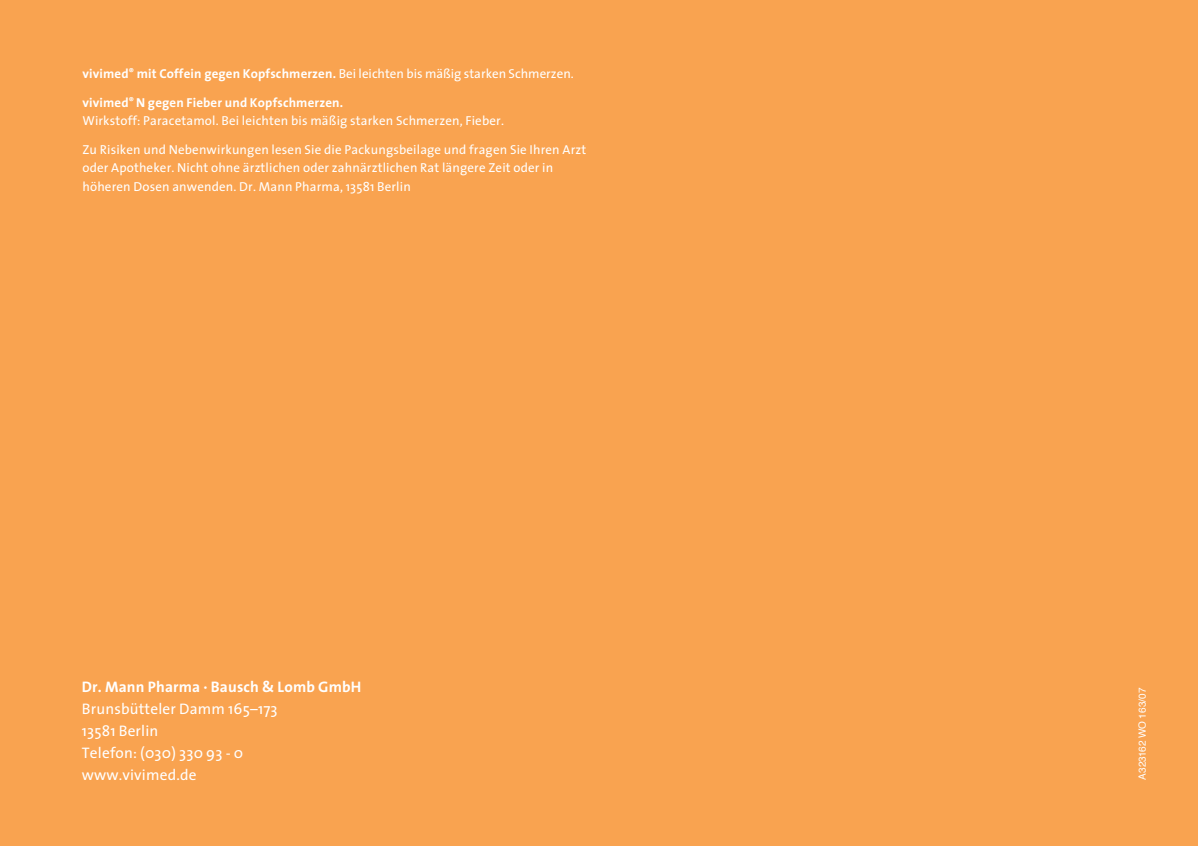
<style>
.page{position:relative;width:1198px;height:846px;background:#fff}
.page>*{position:absolute;margin:0;border:0;box-sizing:border-box;transform-origin:0 0}
.t1{font:15.4px/22px "Thesis The Sans";letter-spacing:.01em;color:#fff}
.t2{font:700 15.4px "Thesis The Sans";letter-spacing:.01em;color:#fff}
.t3{font:13px/28.6px "Thesis The Sans";letter-spacing:.01em;color:#fff}
.t4{font:700 13px/28.6px "Thesis The Sans";letter-spacing:.01em;color:#fff}
.t5{font:10px "Helvetica";color:#fff}
.s1{font-weight:400}
</style>
<div class="page">
<div style="left:0;top:0;width:1197px;height:846px;background:#f9a350"></div>
<p class="t4" style="left:82px;top:61px;width:492px">vivimed<sup>®</sup> mit Coffein gegen Kopfschmerzen. <span class="s1">Bei leichten bis mäßig starken Schmerzen. </span>vivimed<sup>®</sup> N gegen Fieber und Kopfschmerzen.</p>
<p class="t3" style="left:82px;top:108px;width:505px">Wirkstoff: Paracetamol. Bei leichten bis mäßig starken Schmerzen, Fieber.<br>Zu Risiken und Nebenwirkungen lesen Sie die Packungsbeilage und fragen Sie Ihren Arzt</p>
<p class="t3" style="left:82px;top:160px;width:472px;line-height:18.6px">oder Apotheker. Nicht ohne ärztlichen oder zahnärztlichen Rat längere Zeit oder in höheren Dosen anwenden. Dr. Mann Pharma, 13581 Berlin</p>
<p class="t2" style="left:82px;top:680px;width:281px">Dr. Mann Pharma · Bausch &amp; Lomb GmbH</p>
<p class="t1" style="left:82px;top:698px;width:197px">Brunsbütteler Damm 165–173<br>13581 Berlin<br>Telefon: (030) 330 93 - 0 www.vivimed.de</p>
<p class="t5" style="left:1137px;top:779px;width:93px;rotate:-90deg">A323162 WO 163/07</p>
</div>
